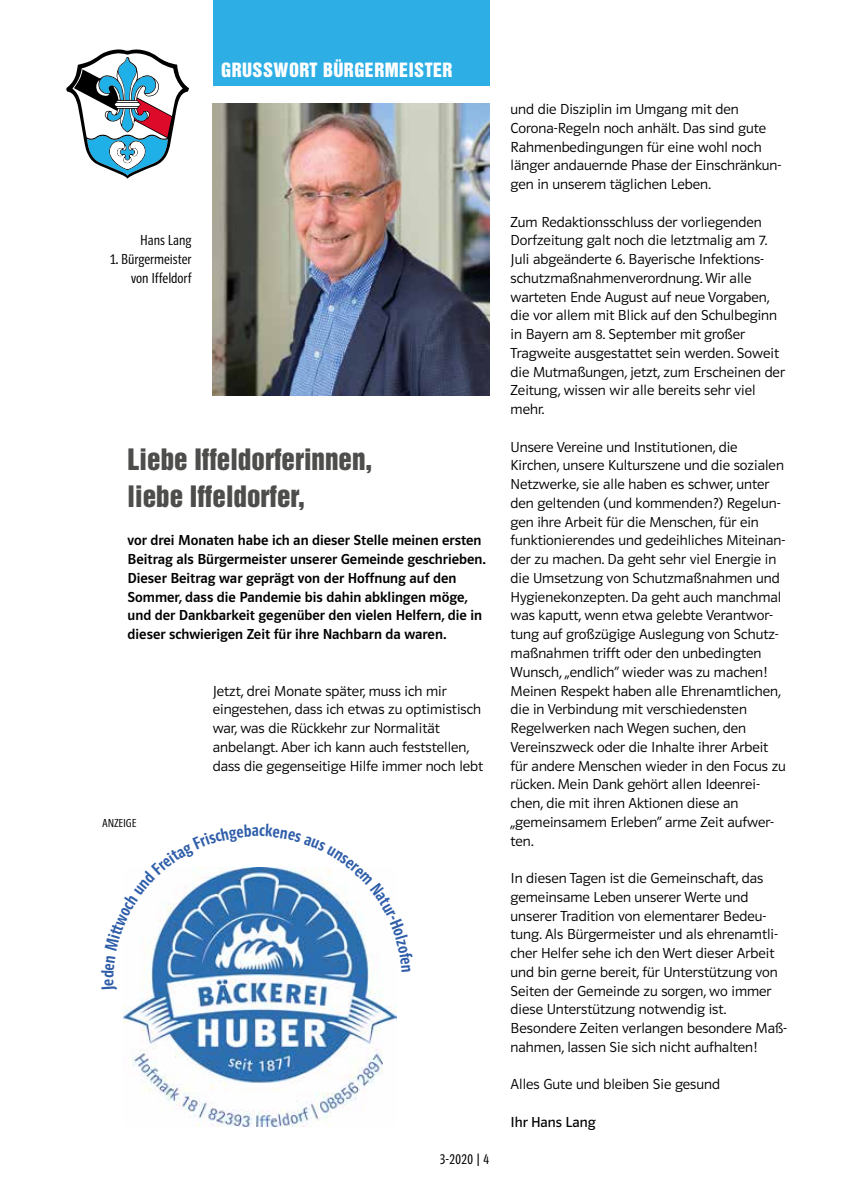
<style>
.page{position:relative;width:851px;height:1191px;background:#fff}
.page>*{position:absolute;margin:0;border:0;box-sizing:border-box;transform-origin:0 0}
.t1{font:27px/36.6px "Helvetica Inserat LT";color:#4d4d4c}
.t2{font:18px "Helvetica Inserat LT";letter-spacing:.025em;color:#fff}
.t3{font:18px "Polo Eng R Krftg";color:#2f5ea9}
.t4{font:15px/18.8px "Polo 11 K Leicht";color:#000}
.t5{font:15px/18.8px "Polo 11 K Krftg";color:#000}
.t6{font:15px/18.8px "Polo Eng R Leicht";color:#000;text-align:right}
.t7{font:15px "Polo 11 K Buch";color:#000}
.t8{font:12px "Polo Eng R Leicht";color:#000}
</style>
<div class="page">
<div style="left:213px;top:0;width:276px;height:85px;background:#2dafe6"></div>
<svg style="left:66px;top:49px;width:123px;height:130px"></svg>
<img style="left:213px;top:104px;width:276px;height:291px">
<img style="left:124px;top:867px;width:272px;height:259px">
<svg style="left:124px;top:867px;width:127px;height:111px"></svg>
<svg style="left:259px;top:867px;width:137px;height:105px"></svg>
<p class="t2" style="left:221px;top:59px;width:233px">GRUSSWORT BÜRGERMEISTER</p>
<p class="t6" style="left:140px;top:231px;width:53px">Hans Lang</p>
<p class="t6" style="left:110px;top:250px;width:83px">1. Bürgermeister von Iffeldorf</p>
<h1 class="t1" style="left:128px;top:442px;width:246px">Liebe Iffeldorferinnen, liebe Iffeldorfer,</h1>
<p class="t5" style="left:128px;top:531px;width:359px">vor drei Monaten habe ich an dieser Stelle meinen ersten Beitrag als Bürgermeister unserer Gemeinde geschrieben.<br>Dieser Beitrag war geprägt von der Hoffnung auf den Sommer, dass die Pandemie bis dahin abklingen möge, und der Dankbarkeit gegenüber den vielen Helfern, die in dieser schwierigen Zeit für ihre Nachbarn da waren.</p>
<p class="t8" style="left:102px;top:817px;width:36px">ANZEIGE</p>
<p class="t3" style="left:98px;top:985px;width:9px;rotate:-90deg">e</p>
<p class="t4" style="left:213px;top:681px;width:272px">Jetzt, drei Monate später, muss ich mir eingestehen, dass ich etwas zu optimistisch war, was die Rückkehr zur Normalität anbelangt. Aber ich kann auch feststellen, dass die gegenseitige Hilfe immer noch lebt</p>
<p class="t3" style="left:252px;top:821px;width:9px">a</p>
<p class="t6" style="left:439px;top:1150px;width:51px">3-2020 | 4</p>
<p class="t4" style="left:510px;top:100px;width:272px">und die Disziplin im Umgang mit den Corona-Regeln noch anhält. Das sind gute Rahmenbedingungen für eine wohl noch länger andauernde Phase der Einschränkun&shy;gen in unserem täglichen Leben.</p>
<p class="t4" style="left:510px;top:212px;width:276px">Zum Redaktionsschluss der vorliegenden Dorfzeitung galt noch die letztmalig am 7.<br>Juli abgeänderte 6. Bayerische Infektions&shy;schutzmaßnahmenverordnung. Wir alle warteten Ende August auf neue Vorgaben, die vor allem mit Blick auf den Schulbeginn in Bayern am 8. September mit großer Tragweite ausgestattet sein werden. Soweit die Mutmaßungen, jetzt, zum Erscheinen der Zeitung, wissen wir alle bereits sehr viel mehr.</p>
<p class="t4" style="left:510px;top:437px;width:277px">Unsere Vereine und Institutionen, die Kirchen, unsere Kulturszene und die sozialen Netzwerke, sie alle haben es schwer, unter den geltenden (und kommenden?) Regelun&shy;gen ihre Arbeit für die Menschen, für ein funktionierendes und gedeihliches Miteinan&shy;der zu machen. Da geht sehr viel Energie in die Umsetzung von Schutzmaßnahmen und Hygienekonzepten. Da geht auch manchmal was kaputt, wenn etwa gelebte Verantwor&shy;tung auf großzügige Auslegung von Schutz&shy;maßnahmen trifft oder den unbedingten Wunsch, „endlich“ wieder was zu machen!<br>Meinen Respekt haben alle Ehrenamtlichen, die in Verbindung mit verschiedensten Regelwerken nach Wegen suchen, den Vereinszweck oder die Inhalte ihrer Arbeit für andere Menschen wieder in den Focus zu rücken. Mein Dank gehört allen Ideenrei&shy;chen, die mit ihren Aktionen diese an „gemeinsamem Erleben“ arme Zeit aufwer&shy;ten.</p>
<p class="t4" style="left:510px;top:869px;width:278px">In diesen Tagen ist die Gemeinschaft, das gemeinsame Leben unserer Werte und unserer Tradition von elementarer Bedeu&shy;tung. Als Bürgermeister und als ehrenamtli&shy;cher Helfer sehe ich den Wert dieser Arbeit und bin gerne bereit, für Unterstützung von Seiten der Gemeinde zu sorgen, wo immer diese Unterstützung notwendig ist.<br>Besondere Zeiten verlangen besondere Maß&shy;nahmen, lassen Sie sich nicht aufhalten!</p>
<p class="t4" style="left:510px;top:1075px;width:211px">Alles Gute und bleiben Sie gesund</p>
<p class="t7" style="left:510px;top:1114px;width:86px">Ihr Hans Lang</p>
</div>
